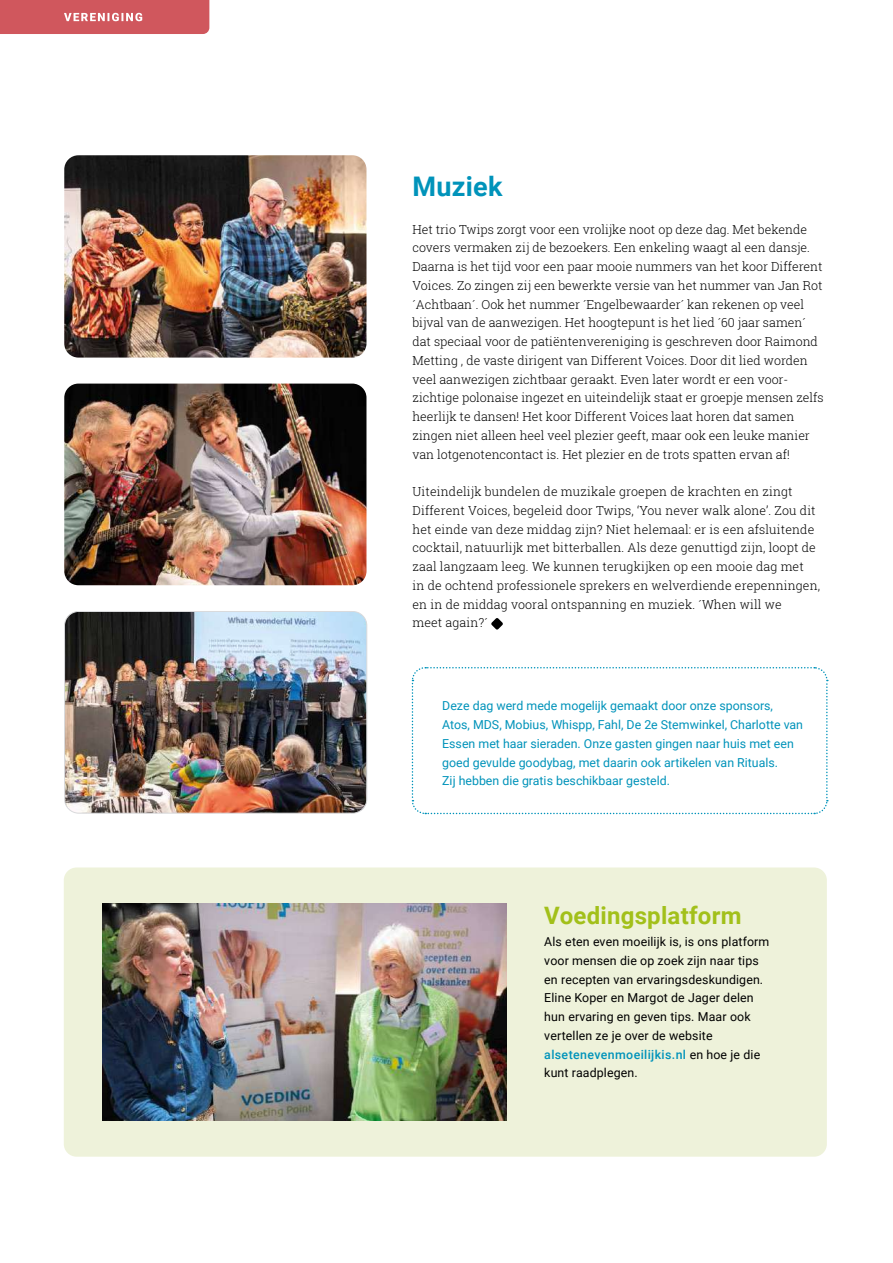
<style>
.page{position:relative;width:893px;height:1263px;background:#fff}
.page>*{position:absolute;margin:0;border:0;box-sizing:border-box;transform-origin:0 0}
.t1{font:700 27px "Roboto";letter-spacing:.01em;color:#0093ba}
.t2{font:700 24px "Roboto";letter-spacing:.01em;color:#a2c01a}
.t3{font:300 12.3px/18.8px "Roboto Slab";color:#000}
.t4{font:12.3px/18.8px "Roboto";color:#0093ba}
.t5{font:12.3px/18.8px "Roboto";letter-spacing:.01em;color:#000}
.s1{font-weight:500;color:#0093ba}
</style>
<div class="page">
<svg style="left:0;top:0;width:209px;height:34px;background:#d25e64"></svg>
<div style="left:64px;top:867px;width:763px;height:290px;background:#eef2da;border-radius:13px"></div>
<img style="left:102px;top:903px;width:404px;height:217px">
<img style="left:64px;top:384px;width:302px;height:201px">
<img style="left:64px;top:155px;width:302px;height:203px">
<svg style="left:411px;top:667px;width:417px;height:148px"></svg>
<svg style="left:491px;top:618px;width:12px;height:12px"></svg>
<img style="left:65px;top:612px;width:302px;height:201px">
<div style="left:64px;top:611px;width:303px;height:202px;border:1px solid #d9dadc;border-radius:14px"></div>
<h1 class="t1" style="left:412px;top:167px;width:92px">Muziek</h1>
<p class="t3" style="left:412px;top:219px;width:413px">Het trio Twips zorgt voor een vrolijke noot op deze dag. Met bekende covers vermaken zij de bezoekers. Een enkeling waagt al een dansje.<br>Daarna is het tijd voor een paar mooie nummers van het koor Different Voices. Zo zingen zij een bewerkte versie van het nummer van Jan Rot ´Achtbaan´. Ook het nummer ´Engelbewaarder´ kan rekenen op veel bijval van de aanwezigen. Het hoogtepunt is het lied ´60 jaar samen´ dat speciaal voor de patiëntenvereniging is geschreven door Raimond Metting , de vaste dirigent van Different Voices. Door dit lied worden veel aanwezigen zichtbaar geraakt. Even later wordt er een voor&shy;zichtige polonaise ingezet en uiteindelijk staat er groepje mensen zelfs heerlijk te dansen! Het koor Different Voices laat horen dat samen zingen niet alleen heel veel plezier geeft, maar ook een leuke manier van lotgenotencontact is. Het plezier en de trots spatten ervan af!</p>
<p class="t3" style="left:412px;top:482px;width:409px">Uiteindelijk bundelen de muzikale groepen de krachten en zingt Different Voices, begeleid door Twips, ‘You never walk alone’. Zou dit het einde van deze middag zijn? Niet helemaal: er is een afsluitende cocktail, natuurlijk met bitterballen. Als deze genuttigd zijn, loopt de zaal langzaam leeg. We kunnen terugkijken op een mooie dag met<br>in de ochtend professionele sprekers en welverdiende erepenningen, en in de middag vooral ontspanning en muziek. ´When will we<br>meet again?´</p>
<p class="t4" style="left:442px;top:696px;width:362px">Deze dag werd mede mogelijk gemaakt door onze sponsors, Atos, MDS, Mobius, Whispp, Fahl, De 2e Stemwinkel, Charlotte van Essen met haar sieraden. Onze gasten gingen naar huis met een goed gevulde goodybag, met daarin ook artikelen van Rituals.<br>Zij hebben die gratis beschikbaar gesteld.</p>
<h2 class="t2" style="left:544px;top:899px;width:199px">Voedingsplatform</h2>
<p class="t5" style="left:544px;top:932px;width:227px">Als eten even moeilijk is, is ons platform voor mensen die op zoek zijn naar tips en recepten van ervaringsdeskundigen.<br>Eline Koper en Margot de Jager delen hun ervaring en geven tips. Maar ook vertellen ze je over de website <span class="s1">alsetenevenmoeilijkis.nl</span> en hoe je die kunt raadplegen.</p>
</div>
